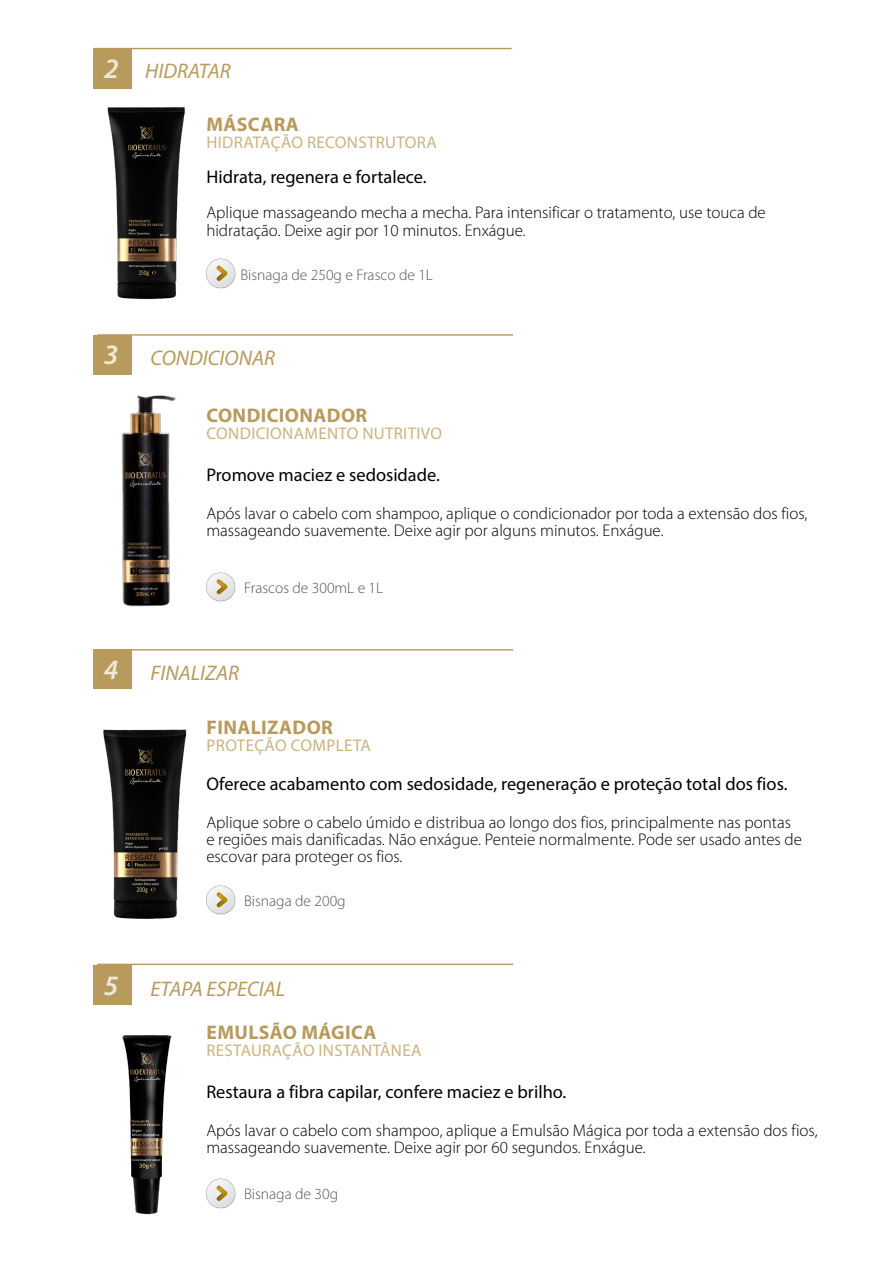
<style>
.page{position:relative;width:893px;height:1263px;background:#fff}
.page>*{position:absolute;margin:0;border:0;box-sizing:border-box;transform-origin:0 0}
.t1{font:italic 21.15px "Myriad Pro";color:#b89b5c}
.t2{font:700 19.8px "Myriad Pro";letter-spacing:.02em;color:#b89b5c}
.t3{font:18.3px "Myriad Pro";color:#000}
.t4{font:300 16.95px/17px "Myriad Pro";color:#000}
.t5{font:16.95px "Myriad Pro";letter-spacing:.02em;color:#cbb381}
.t6{font:300 15.45px "Myriad Pro";color:#565656}
.s1{font-weight:600;font-size:28.2px;color:#f0e8d7}
</style>
<div class="page">
<div style="left:93px;top:49px;width:38px;height:40px;background:#b89b5c"></div>
<hr style="left:93px;top:48px;width:419px;height:1px;background:#b89b5c">
<div style="left:93px;top:965px;width:38px;height:40px;background:#b89b5c"></div>
<div style="left:93px;top:334px;width:38px;height:40px;background:#b89b5c"></div>
<hr style="left:97px;top:334px;width:416px;height:2px;background:#b89b5c">
<div style="left:93px;top:649px;width:38px;height:40px;background:#b89b5c"></div>
<hr style="left:97px;top:649px;width:416px;height:2px;background:#b89b5c">
<hr style="left:97px;top:964px;width:416px;height:1px;background:#b89b5c">
<img style="left:206px;top:258px;width:30px;height:31px">
<img style="left:206px;top:572px;width:30px;height:30px">
<img style="left:206px;top:885px;width:30px;height:30px">
<img style="left:206px;top:1178px;width:30px;height:31px">
<img style="left:107px;top:88px;width:78px;height:212px">
<img style="left:121px;top:395px;width:55px;height:212px">
<img style="left:103px;top:729px;width:84px;height:190px">
<img style="left:122px;top:1035px;width:50px;height:180px">
<p class="t1" style="left:104px;top:57px;width:128px"><span class="s1">2</span> HIDRATAR</p>
<p class="t2" style="left:207px;top:111px;width:94px">MÁSCARA</p>
<p class="t5" style="left:207px;top:131px;width:232px">Hidratação r econstrutora</p>
<p class="t3" style="left:206px;top:165px;width:222px">Hidrata, regenera e fortalece.</p>
<p class="t4" style="left:206px;top:203px;width:561px;line-height:18.3px">Aplique massageando mecha a mecha. Para intensificar o tratamento, use touca de hidratação. Deixe agir por 10 minutos. Enxágue.</p>
<p class="t6" style="left:240px;top:265px;width:194px">Bisnaga de 250g e Frasco de 1L</p>
<p class="t1" style="left:104px;top:345px;width:173px"><span class="s1">3</span> CONDICIONAR</p>
<p class="t2" style="left:207px;top:402px;width:162px">CONDICIONADOR</p>
<p class="t5" style="left:207px;top:422px;width:12px">CON</p>
<p class="t5" style="left:240px;top:422px;width:23px">DICIONAMENTO</p>
<p class="t5" style="left:362px;top:422px;width:80px">NUTRITIVO</p>
<p class="t3" style="left:206px;top:464px;width:235px">Promove maciez e sedosidade.</p>
<p class="t4" style="left:206px;top:505px;width:603px">Após lavar o cabelo com shampoo, aplique o condicionador por toda a extensão dos fios, massageando suavemente. Deixe agir por alguns minutos. Enxágue.</p>
<p class="t6" style="left:244px;top:578px;width:141px">Frascos de 300mL e 1L</p>
<p class="t1" style="left:104px;top:660px;width:137px"><span class="s1">4</span> FINALIZAR</p>
<p class="t2" style="left:207px;top:714px;width:128px">FINALIZADOR</p>
<p class="t5" style="left:207px;top:734px;width:166px">proteção completa</p>
<p class="t3" style="left:206px;top:773px;width:583px">Oferece acabamento com sedosidade, regeneração e proteção total dos fios.</p>
<p class="t4" style="left:206px;top:814px;width:597px">Aplique sobre o cabelo úmido e distribua ao longo dos fios, principalmente nas pontas e regiões mais danificadas. Não enxágue. Penteie normalmente. Pode ser usado antes de escovar para proteger os fios.</p>
<p class="t6" style="left:244px;top:892px;width:103px">Bisnaga de 200g</p>
<p class="t1" style="left:104px;top:975px;width:183px"><span class="s1">5</span> ETAPA ESPECIAL</p>
<p class="t2" style="left:207px;top:1019px;width:171px">EMULSÃO MÁGICA</p>
<p class="t5" style="left:207px;top:1040px;width:216px">Restauração instantânea</p>
<p class="t3" style="left:206px;top:1081px;width:361px">Restaura a fibra capilar, confere maciez e brilho.</p>
<p class="t4" style="left:206px;top:1122px;width:613px">Após lavar o cabelo com shampoo, aplique a Emulsão Mágica por toda a extensão dos fios, massageando suavemente. Deixe agir por 60 segundos. Enxágue.</p>
<p class="t6" style="left:244px;top:1185px;width:96px">Bisnaga de 30g</p>
</div>
